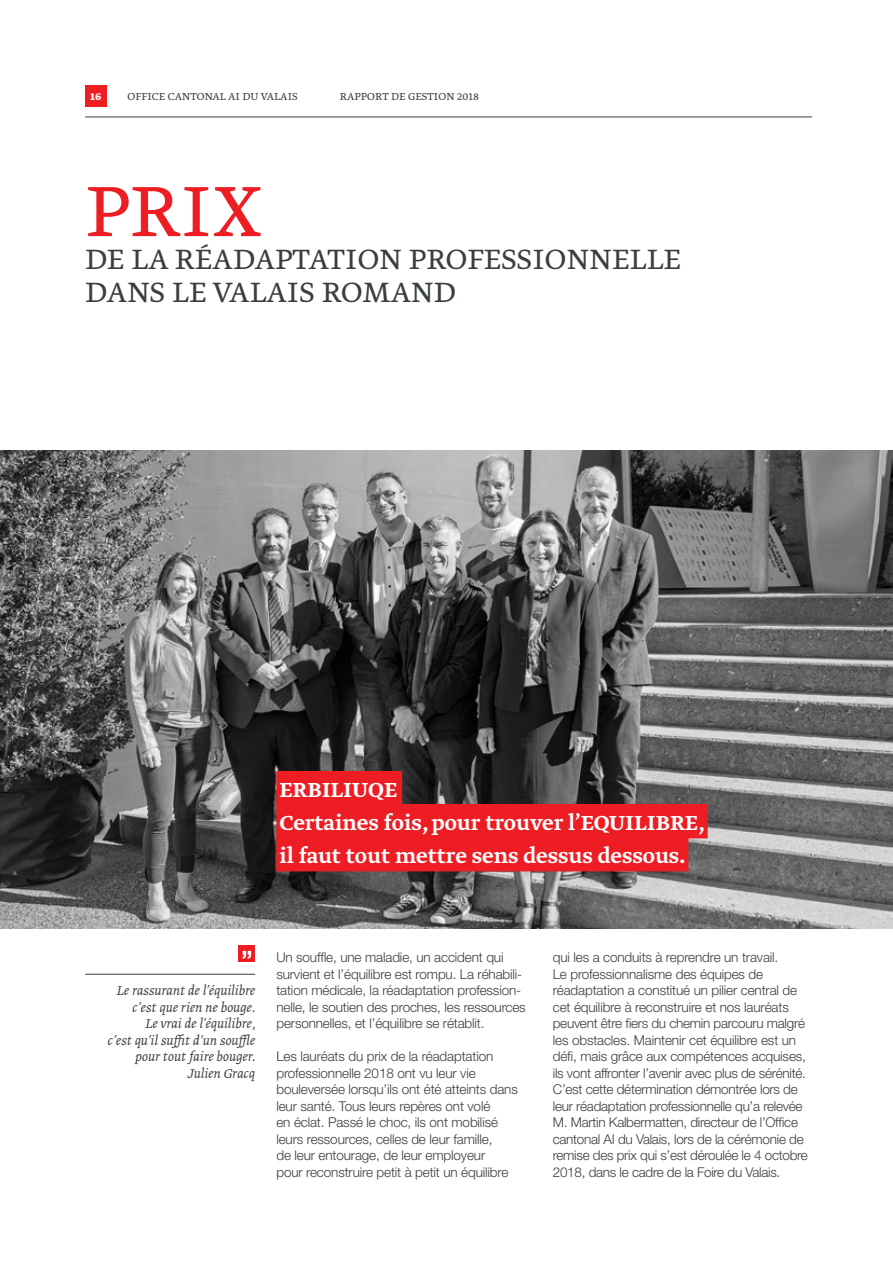
<style>
.page{position:relative;width:893px;height:1263px;background:#fff}
.page>*{position:absolute;margin:0;border:0;box-sizing:border-box;transform-origin:0 0}
.t1{font:300 84px "Greta Text Pro";color:#ee1d23}
.t2{font:300 33px/33px "Greta Text Pro";letter-spacing:.01em;color:#393e41}
.t3{font:500 24px/33px "Greta Text Pro";color:#fff}
.t4{font:15px/16.5px "Greta Text Pro Light Italic Min";color:#393e41;text-align:right}
.t5{font:300 13.5px/16.5px "Helvetica Neue";letter-spacing:-.01em;color:#393e41}
.t6{font:300 12px "Greta Text Pro";letter-spacing:.01em;color:#393e41}
.t7{font:700 12px "Greta Text Pro";color:#fff}
</style>
<div class="page">
<img style="left:0;top:451px;width:893px;height:477px">
<div style="left:85px;top:85px;width:21px;height:21px;background:#ee1d23"></div>
<hr style="left:85px;top:117px;width:727px;height:1px;background:#393e41">
<div style="left:239px;top:946px;width:16px;height:16px;background:#ee1d23"></div>
<svg style="left:243px;top:951px;width:8px;height:8px"></svg>
<hr style="left:85px;top:974px;width:170px;height:1px;background:#393e41">
<div style="left:276px;top:771px;width:126px;height:34px;background:#ee1d23"></div>
<div style="left:276px;top:804px;width:432px;height:34px;background:#ee1d23"></div>
<div style="left:276px;top:837px;width:412px;height:34px;background:#ee1d23"></div>
<p class="t7" style="left:90px;top:88px;width:13px">16</p>
<p class="t6" style="left:128px;top:89px;width:172px">OFFICE CANTONAL AI DU VALAIS</p>
<p class="t6" style="left:340px;top:89px;width:141px">RAPPORT DE GESTION 2018</p>
<h1 class="t1" style="left:85px;top:161px;width:178px">PRIX</h1>
<h2 class="t2" style="left:85px;top:244px;width:597px">DE LA RÉADAPTATION PROFESSIONNELLE<br>DANS LE VALAIS ROMAND</h2>
<h3 class="t3" style="left:279px;top:774px;width:427px">ERBILIUQE<br>Certaines fois, pour trouver l’EQUILIBRE, il faut tout mettre sens dessus dessous.</h3>
<p class="t4" style="left:107px;top:983px;width:150px">Le rassurant de l’équilibre c’est que rien ne bouge.<br>Le vrai de l’équilibre,<br>c’est qu’il suffit d’un souffle pour tout faire bouger.<br>Julien Gracq</p>
<p class="t5" style="left:276px;top:949px;width:251px">Un souffle, une maladie, un accident qui survient et l’équilibre est rompu. La réhabili&shy;tation médicale, la réadaptation profession&shy;nelle, le soutien des proches, les ressources personnelles, et l’équilibre se rétablit.</p>
<p class="t5" style="left:276px;top:1048px;width:243px">Les lauréats du prix de la réadaptation professionnelle 2018 ont vu leur vie bouleversée lorsqu’ils ont été atteints dans leur santé. Tous leurs repères ont volé<br>en éclat. Passé le choc, ils ont mobilisé leurs ressources, celles de leur famille,<br>de leur entourage, de leur employeur<br>pour reconstruire petit à petit un équilibre</p>
<p class="t5" style="left:553px;top:949px;width:257px">qui les a conduits à reprendre un travail.<br>Le professionnalisme des équipes de réadaptation a constitué un pilier central de cet équilibre à reconstruire et nos lauréats peuvent être fiers du chemin parcouru malgré les obstacles. Maintenir cet équilibre est un défi, mais grâce aux compétences acquises, ils vont affronter l’avenir avec plus de sérénité.<br>C’est cette détermination démontrée lors de leur réadaptation professionnelle qu’a relevée M. Martin Kalbermatten, directeur de l’Office cantonal AI du Valais, lors de la cérémonie de remise des prix qui s’est déroulée le 4 octobre 2018, dans le cadre de la Foire du Valais.</p>
</div>
